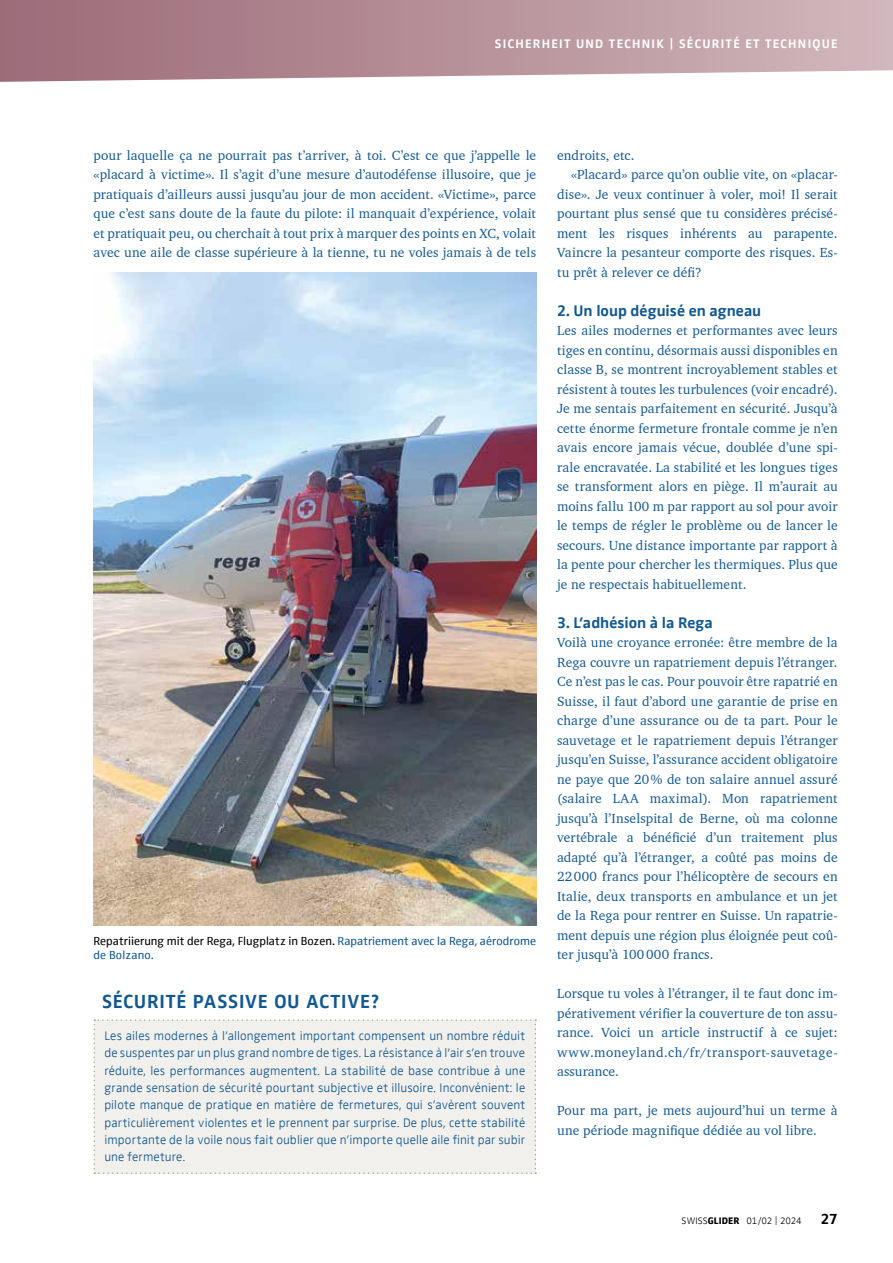
<style>
.page{position:relative;width:893px;height:1263px;background:#fff}
.page>*{position:absolute;margin:0;border:0;box-sizing:border-box;transform-origin:0 0}
.t1{font:700 19.5px "Zwo Offc Pro";letter-spacing:.04em;color:#115892}
.t2{font:700 15.75px "Zwo Offc Pro";color:#115892}
.t3{font:700 15px "Zwo Offc Pro";color:#000}
.t4{font:13.5px/19.5px "Charter BT";letter-spacing:.01em;color:#115892;text-align:justify}
.t5{font:300 12.75px/17.2px "Zwo Offc Pro";letter-spacing:.01em;color:#115892;text-align:justify}
.t6{font:700 12.75px "Zwo Offc Pro";letter-spacing:.1em;color:#fff}
.t7{font:12px/14.2px "Zwo Offc Pro";letter-spacing:.005em;color:#115892}
.t8{font:300 9.75px "Zwo Offc Pro";letter-spacing:-.015em;color:#000}
.s1{color:#000}
.s2{font-weight:800}
</style>
<div class="page">
<svg style="left:0;top:0;width:893px;height:82px;background:#ba97a0"></svg>
<img style="left:94px;top:272px;width:442px;height:653px">
<div style="left:94px;top:1019px;width:442px;height:155px;background:#f2f0ec"></div>
<p class="t6" style="left:495px;top:34px;width:344px">SICHERHEIT UND TECHNIK | SÉCURITÉ ET TECHNIQUE</p>
<p class="t4" style="left:94px;top:145px;width:444px">pour laquelle ça ne pourrait pas t’arriver, à toi. C’est ce que j’appelle le «placard à victime». Il s’agit d’une mesure d’autodéfense illusoire, que je pratiquais d’ailleurs aussi jusqu’au jour de mon accident. «Victime», parce que c’est sans doute de la faute du pilote: il manquait d’expérience, volait et pratiquait peu, ou cherchait à tout prix à marquer des points en XC, volait avec une aile de classe supérieure à la tienne, tu ne voles jamais à de tels</p>
<p class="t4" style="left:557px;top:145px;width:79px">endroits, etc.</p>
<p class="t4" style="left:571px;top:165px;width:268px">«Placard» parce qu’on oublie vite, on «placar-</p>
<p class="t4" style="left:557px;top:184px;width:282px">dise». Je veux continuer à voler, moi! Il serait</p>
<p class="t4" style="left:557px;top:204px;width:282px">pourtant plus sensé que tu considères précisé-</p>
<p class="t4" style="left:557px;top:223px;width:282px">ment les risques inhérents au parapente.</p>
<p class="t4" style="left:557px;top:243px;width:282px">Vaincre la pesanteur comporte des risques. Es-</p>
<p class="t4" style="left:557px;top:262px;width:146px">tu prêt à relever ce défi?</p>
<p class="t2" style="left:557px;top:298px;width:206px">2. Un loup déguisé en agneau</p>
<p class="t4" style="left:557px;top:321px;width:282px">Les ailes modernes et performantes avec leurs tiges en continu, désormais aussi disponibles en classe B, se montrent incroyablement stables et résistent à toutes les turbulences (voir encadré).<br>Je me sentais parfaitement en sécurité. Jusqu’à cette énorme fermeture frontale comme je n’en avais encore jamais vécue, doublée d’une spi&shy;rale encravatée. La stabilité et les longues tiges se transforment alors en piège. Il m’aurait au moins fallu 100 m par rapport au sol pour avoir le temps de régler le problème ou de lancer le secours. Une distance importante par rapport à la pente pour chercher les thermiques. Plus que je ne respectais habituellement.</p>
<p class="t2" style="left:557px;top:610px;width:157px">3. L’adhésion à la Rega</p>
<p class="t4" style="left:557px;top:633px;width:282px">Voilà une croyance erronée: être membre de la Rega couvre un rapatriement depuis l’étranger.<br>Ce n’est pas le cas. Pour pouvoir être rapatrié en Suisse, il faut d’abord une garantie de prise en charge d’une assurance ou de ta part. Pour le sauvetage et le rapatriement depuis l’étranger jusqu’en Suisse, l’assurance accident obligatoire ne paye que 20% de ton salaire annuel assuré (salaire LAA maximal). Mon rapatriement jusqu’à l’Inselspital de Berne, où ma colonne vertébrale a bénéficié d’un traitement plus adapté qu’à l’étranger, a coûté pas moins de 22000 francs pour l’hélicoptère de secours en Italie, deux transports en ambulance et un jet de la Rega pour rentrer en Suisse. Un rapatrie&shy;ment depuis une région plus éloignée peut coû&shy;ter jusqu’à 100000 francs.</p>
<p class="t4" style="left:557px;top:984px;width:282px">Lorsque tu voles à l’étranger, il te faut donc im&shy;pérativement vérifier la couverture de ton assu&shy;rance. Voici un article instructif à ce sujet: www.moneyland.ch/fr/transport-sauvetage&shy;assurance.</p>
<p class="t4" style="left:557px;top:1101px;width:282px">Pour ma part, je mets aujourd’hui un terme à une période magnifique dédiée au vol libre.</p>
<p class="t7" style="left:94px;top:933px;width:444px"><span class="s1">Repatriierung mit der Rega, Flugplatz in Bozen.</span> Rapatriement avec la Rega, aérodrome de Bolzano.</p>
<h1 class="t1" style="left:102px;top:986px;width:279px">SÉCURITÉ PASSIVE OU ACTIVE?</h1>
<p class="t5" style="left:104px;top:1026px;width:422px">Les ailes modernes à l’allongement important compensent un nombre réduit de suspentes par un plus grand nombre de tiges. La résistance à l’air s’en trouve réduite, les performances augmentent. La stabilité de base contribue à une grande sensation de sécurité pourtant subjective et illusoire. Inconvénient: le pilote manque de pratique en matière de fermetures, qui s’avèrent souvent particulièrement violentes et le prennent par surprise. De plus, cette stabilité importante de la voile nous fait oublier que n’importe quelle aile finit par subir une fermeture.</p>
<p class="t8" style="left:682px;top:1213px;width:122px">SWISS<span class="s2">GLIDER</span> 01/02 | 2024</p>
<p class="t3" style="left:821px;top:1207px;width:18px">27</p>
</div>
